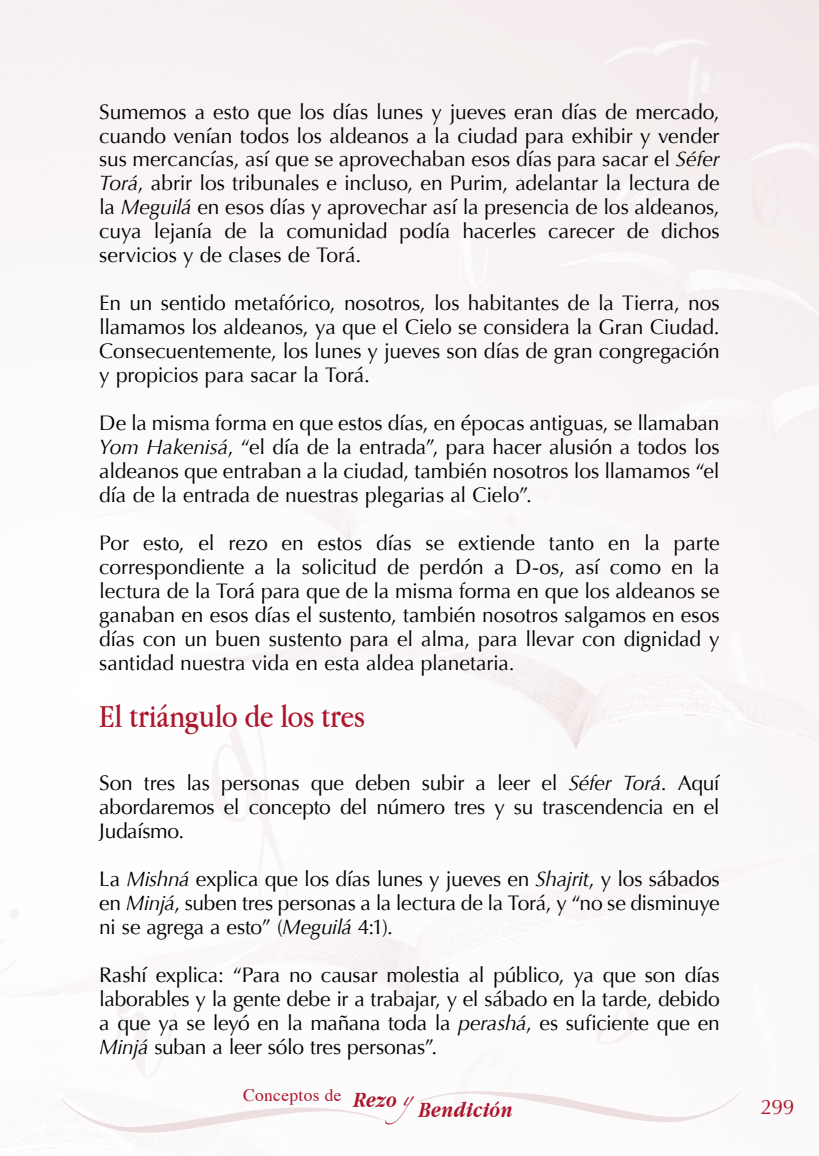
<style>
.page{position:relative;width:819px;height:1156px;background:#fff}
.page>*{position:absolute;margin:0;border:0;box-sizing:border-box;transform-origin:0 0}
.t1{font:33.25px "Apple Garamond";color:#ac162c}
.t2{font:italic 700 22.57px "Apple Garamond";letter-spacing:.02em;color:#ac162c}
.t3{font:21px/24px "Optima";letter-spacing:-.01em;color:#000;text-align:justify}
.t4{font:21px "Optima";color:#ac162c}
.t5{font:17.5px "Times";letter-spacing:.02em;color:#ac162c}
.s1{font-style:italic}
.s2{font-family:"Apple Garamond";font-weight:700;font-style:italic;font-size:22.57px}
.s3{font-family:"Zapfino"}
</style>
<div class="page">
<svg style="left:61px;top:1098px;width:326px;height:36px"></svg>
<svg style="left:417px;top:1090px;width:325px;height:33px"></svg>
<p class="t3" style="left:99px;top:100px;width:622px">Sumemos a esto que los días lunes y jueves eran días de mercado, cuando venían todos los aldeanos a la ciudad para exhibir y vender sus mercancías, así que se aprovechaban esos días para sacar el <span class="s1">Séfer Torá</span>, abrir los tribunales e incluso, en Purim, adelantar la lectura de la <span class="s1">Meguilá</span> en esos días y aprovechar así la presencia de los aldeanos, cuya lejanía de la comunidad podía hacerles carecer de dichos servicios y de clases de Torá.</p>
<p class="t3" style="left:99px;top:292px;width:622px">En un sentido metafórico, nosotros, los habitantes de la Tierra, nos llamamos los aldeanos, ya que el Cielo se considera la Gran Ciudad.<br>Consecuentemente, los lunes y jueves son días de gran congregación y propicios para sacar la Torá.</p>
<p class="t3" style="left:99px;top:411px;width:622px">De la misma forma en que estos días, en épocas antiguas, se llamaban <span class="s1">Yom Hakenisá</span>, “el día de la entrada”, para hacer alusión a todos los aldeanos que entraban a la ciudad, también nosotros los llamamos “el día de la entrada de nuestras plegarias al Cielo”.</p>
<p class="t3" style="left:99px;top:531px;width:622px">Por esto, el rezo en estos días se extiende tanto en la parte correspondiente a la solicitud de perdón a D-os, así como en la lectura de la Torá para que de la misma forma en que los aldeanos se ganaban en esos días el sustento, también nosotros salgamos en esos días con un buen sustento para el alma, para llevar con dignidad y santidad nuestra vida en esta aldea planetaria.</p>
<h1 class="t1" style="left:99px;top:697px;width:267px">El triángulo de los tres</h1>
<p class="t3" style="left:99px;top:771px;width:622px">Son tres las personas que deben subir a leer el <span class="s1">Séfer Torá</span>. Aquí abordaremos el concepto del número tres y su trascendencia en el Judaísmo.</p>
<p class="t3" style="left:99px;top:867px;width:622px">La <span class="s1">Mishná</span> explica que los días lunes y jueves en <span class="s1">Shajrit</span>, y los sábados en <span class="s1">Minjá</span>, suben tres personas a la lectura de la Torá, y “no se disminuye ni se agrega a esto” (<span class="s1">Meguilá</span> 4:1).</p>
<p class="t3" style="left:99px;top:963px;width:622px">Rashí explica: “Para no causar molestia al público, ya que son días laborables y la gente debe ir a trabajar, y el sábado en la tarde, debido a que ya se leyó en la mañana toda la <span class="s1">perashá</span>, es suficiente que en <span class="s1">Minjá</span> suban a leer sólo tres personas”.</p>
<p class="t5" style="left:243px;top:1079px;width:189px">Conceptos de <span class="s2">Rezo</span> <span class="s3">y</span></p>
<p class="t2" style="left:419px;top:1096px;width:95px">Bendición</p>
<p class="t4" style="left:760px;top:1094px;width:35px">299</p>
</div>
